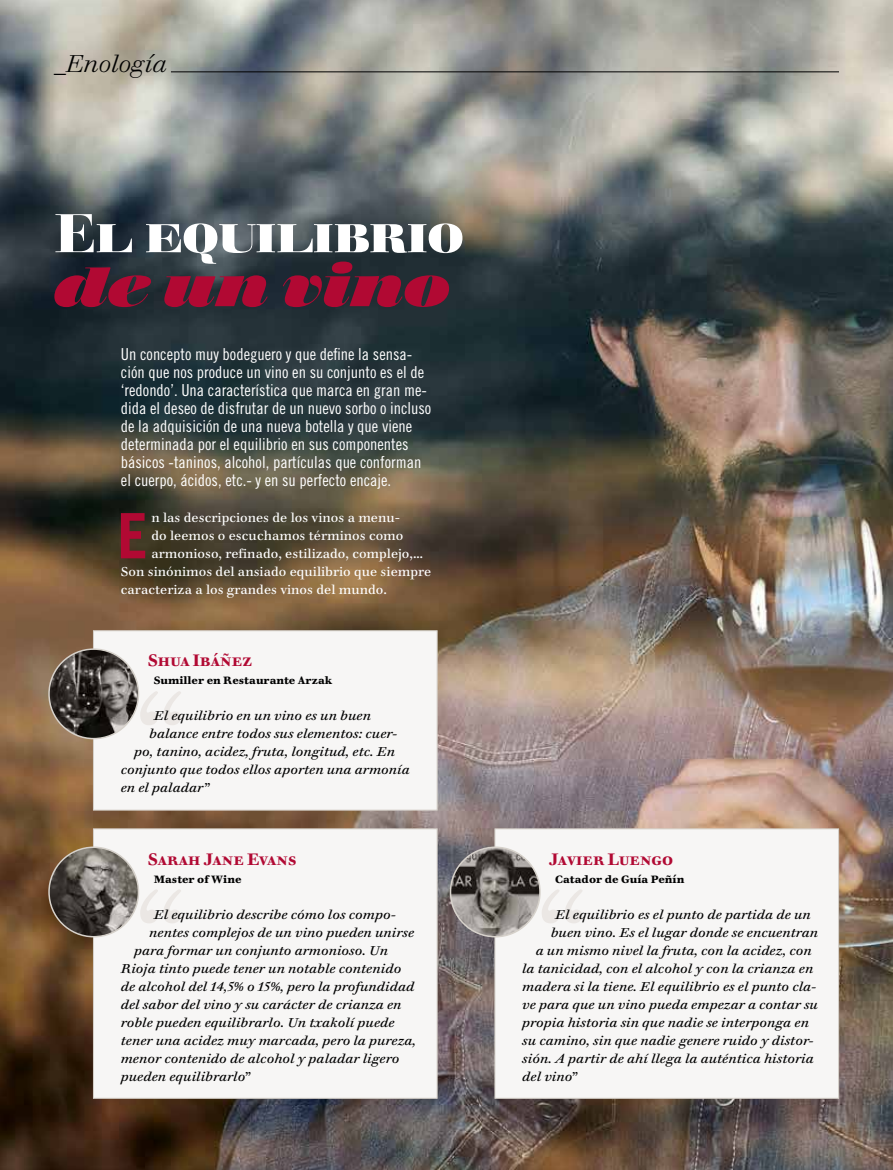
<style>
.page{position:relative;width:893px;height:1170px;background:#fff}
.page>*{position:absolute;margin:0;border:0;box-sizing:border-box;transform-origin:0 0}
.P-Capitular_palo_seco{font:700 62.55px "Trade Gothic LT Std";color:#b10933}
.Titulo_Walbaum_60pt{font:700 54px "Walbaum 60 pt";letter-spacing:-.015em;color:#fff}
.Titulo_Walbaum_60pt-2{font:italic 800 54px "Walbaum 60 pt";color:#b10933}
.t1{font:italic 300 24px "Walbaum 18 pt";color:#000}
.Entradilla{font:16.5px/18px "Trade Gothic LT Std Cn 18";color:#fff}
.H3-Rojo_11pt{font:700 16.5px "Walbaum 12 pt";letter-spacing:-.03em;color:#b10933}
.P-Cita{font:italic 12.75px "Walbaum 12 pt";color:#000}
.P-Capitular_palo_seco-2{font:12.75px "Walbaum 12 pt";color:#fff}
.P-Autor{font:700 10.5px "Walbaum 06 pt";color:#000}
</style>
<div class="page">
<img style="left:0;top:0;width:893px;height:1169px">
<hr style="left:171px;top:72px;width:668px;height:1px;background:#000">
<div style="left:495px;top:828px;width:344px;height:270px;background:#f7f6f5;border:1px solid #d6d1ca"></div>
<svg style="left:542px;top:889px;width:40px;height:34px"></svg>
<img style="left:450px;top:847px;width:90px;height:89px;border-radius:45px">
<div style="left:450px;top:846px;width:91px;height:91px;border:2px solid #d6d1ca;border-radius:50%"></div>
<div style="left:93px;top:630px;width:344px;height:180px;background:#f7f6f5;border:1px solid #d6d1ca"></div>
<svg style="left:140px;top:691px;width:41px;height:34px"></svg>
<img style="left:49px;top:649px;width:89px;height:89px;border-radius:45px">
<div style="left:48px;top:648px;width:91px;height:91px;border:2px solid #d6d1ca;border-radius:50%"></div>
<div style="left:93px;top:828px;width:344px;height:270px;background:#f7f6f5;border:1px solid #d6d1ca"></div>
<svg style="left:140px;top:889px;width:41px;height:34px"></svg>
<img style="left:49px;top:847px;width:89px;height:89px;border-radius:45px">
<div style="left:48px;top:846px;width:91px;height:91px;border:2px solid #d6d1ca;border-radius:50%"></div>
<p class="t1" style="left:54px;top:44px;width:114px">_Enología</p>
<p class="Titulo_Walbaum_60pt" style="left:54px;top:189px;width:412px">El equilibrio</p>
<p class="Titulo_Walbaum_60pt-2" style="left:54px;top:242px;width:398px">de un vino</p>
<p class="Entradilla" style="left:121px;top:345px;width:312px">Un concepto muy bodeguero y que define la sensa&shy;ción que nos produce un vino en su conjunto es el de ‘redondo’. Una característica que marca en gran me&shy;dida el deseo de disfrutar de un nuevo sorbo o incluso de la adquisición de una nueva botella y que viene determinada por el equilibrio en sus componentes básicos -taninos, alcohol, partículas que conforman el cuerpo, ácidos, etc.- y en su perfecto encaje.</p>
<p class="P-Capitular_palo_seco" style="left:117px;top:497px;width:33px">E</p>
<p class="P-Capitular_palo_seco-2" style="left:151px;top:506px;width:250px">n las descripciones de los vinos a menu-</p>
<p class="P-Capitular_palo_seco-2" style="left:151px;top:524px;width:254px">do leemos o escuchamos términos como</p>
<p class="P-Capitular_palo_seco-2" style="left:151px;top:542px;width:273px">armonioso, refinado, estilizado, complejo,…</p>
<p class="P-Capitular_palo_seco-2" style="left:121px;top:560px;width:312px">Son sinónimos del ansiado equilibrio que siempre</p>
<p class="P-Capitular_palo_seco-2" style="left:121px;top:578px;width:268px">caracteriza a los grandes vinos del mundo.</p>
<p class="H3-Rojo_11pt" style="left:148px;top:645px;width:106px">Shua Ibáñez</p>
<p class="P-Autor" style="left:154px;top:674px;width:180px">Sumiller en Restaurante Arzak</p>
<p class="P-Cita" style="left:154px;top:704px;width:219px">El equilibrio en un vino es un buen</p>
<p class="P-Cita" style="left:149px;top:722px;width:250px">balance entre todos sus elementos: cuer-</p>
<p class="P-Cita" style="left:134px;top:740px;width:262px">po, tanino, acidez, fruta, longitud, etc. En</p>
<p class="P-Cita" style="left:121px;top:758px;width:291px">conjunto que todos ellos aporten una armonía</p>
<p class="P-Cita" style="left:121px;top:776px;width:90px">en el paladar”</p>
<p class="H3-Rojo_11pt" style="left:148px;top:843px;width:151px">Sarah Jane Evans</p>
<p class="P-Autor" style="left:154px;top:872px;width:89px">Master of Wine</p>
<p class="P-Cita" style="left:154px;top:902px;width:244px">El equilibrio describe cómo los compo-</p>
<p class="P-Cita" style="left:149px;top:920px;width:266px">nentes complejos de un vino pueden unirse</p>
<p class="P-Cita" style="left:134px;top:938px;width:255px">para formar un conjunto armonioso. Un</p>
<p class="P-Cita" style="left:121px;top:956px;width:282px">Rioja tinto puede tener un notable contenido</p>
<p class="P-Cita" style="left:121px;top:974px;width:295px">de alcohol del 14,5% o 15%, pero la profundidad</p>
<p class="P-Cita" style="left:121px;top:992px;width:282px">del sabor del vino y su carácter de crianza en</p>
<p class="P-Cita" style="left:121px;top:1010px;width:275px">roble pueden equilibrarlo. Un txakolí puede</p>
<p class="P-Cita" style="left:121px;top:1028px;width:297px">tener una acidez muy marcada, pero la pureza,</p>
<p class="P-Cita" style="left:121px;top:1046px;width:280px">menor contenido de alcohol y paladar ligero</p>
<p class="P-Cita" style="left:121px;top:1064px;width:131px">pueden equilibrarlo”</p>
<p class="H3-Rojo_11pt" style="left:549px;top:843px;width:126px">Javier Luengo</p>
<p class="P-Autor" style="left:555px;top:872px;width:131px">Catador de Guía Peñín</p>
<p class="P-Cita" style="left:555px;top:902px;width:257px">El equilibrio es el punto de partida de un</p>
<p class="P-Cita" style="left:551px;top:920px;width:269px">buen vino. Es el lugar donde se encuentran</p>
<p class="P-Cita" style="left:536px;top:938px;width:277px">a un mismo nivel la fruta, con la acidez, con</p>
<p class="P-Cita" style="left:522px;top:956px;width:293px">la tanicidad, con el alcohol y con la crianza en</p>
<p class="P-Cita" style="left:522px;top:974px;width:296px">madera si la tiene. El equilibrio es el punto cla-</p>
<p class="P-Cita" style="left:522px;top:992px;width:297px">ve para que un vino pueda empezar a contar su</p>
<p class="P-Cita" style="left:522px;top:1010px;width:288px">propia historia sin que nadie se interponga en</p>
<p class="P-Cita" style="left:522px;top:1028px;width:293px">su camino, sin que nadie genere ruido y distor-</p>
<p class="P-Cita" style="left:522px;top:1046px;width:293px">sión. A partir de ahí llega la auténtica historia</p>
<p class="P-Cita" style="left:522px;top:1064px;width:56px">del vino”</p>
</div>
